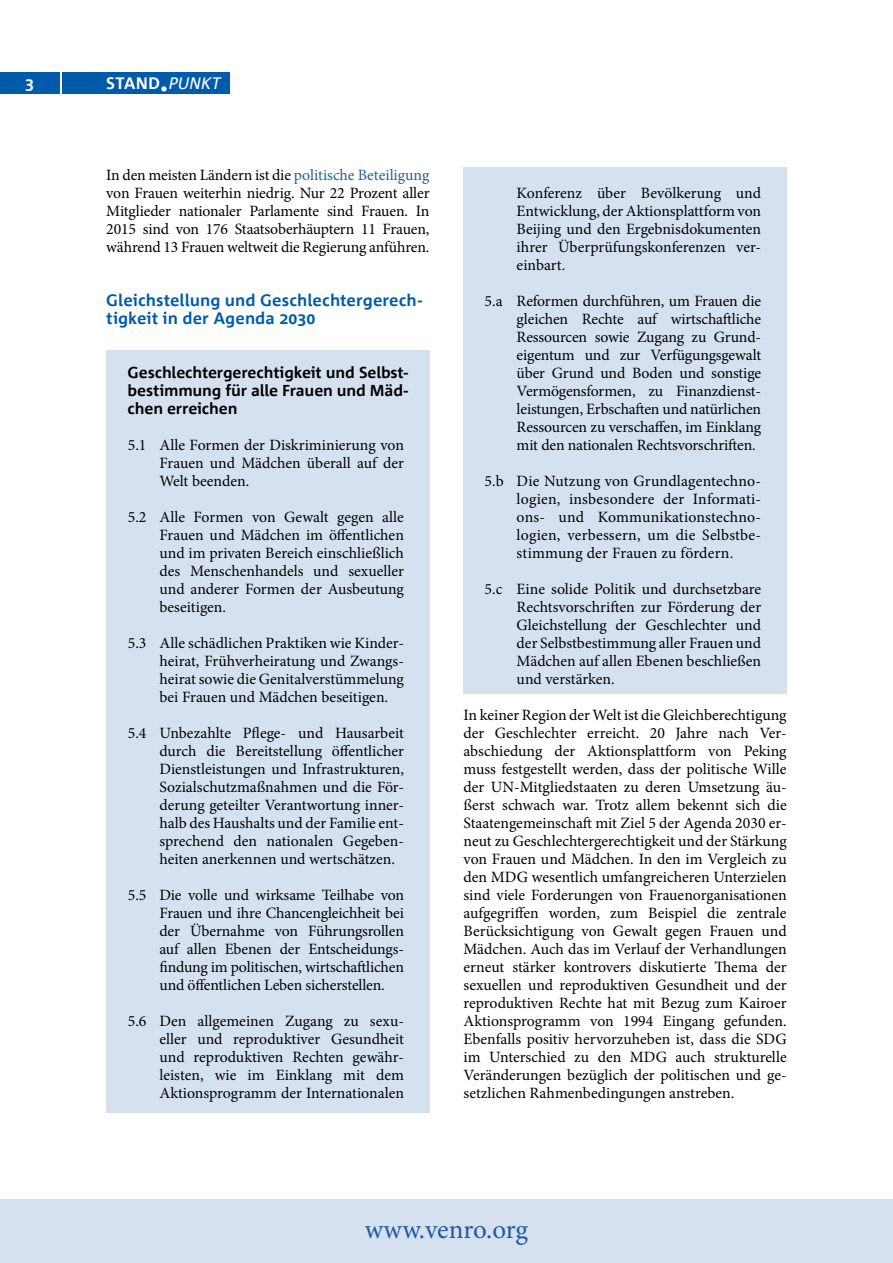
<style>
.page{position:relative;width:893px;height:1263px;background:#fff}
.page>*{position:absolute;margin:0;border:0;box-sizing:border-box;transform-origin:0 0}
.t1{font:27px "Minion Pro";letter-spacing:-.005em;color:#2158a8}
.t2{font:700 16.5px/18px "Corpid Office";color:#005baa}
.t3{font:700 16.5px "Corpid Office";letter-spacing:.005em;color:#fff}
.t4{font:15.75px/18px "Minion Pro";letter-spacing:-.005em;color:#000;text-align:justify}
.t5{font:700 15.75px/18px "Corpid Office";letter-spacing:-.01em;color:#000;text-align:justify}
.s1{font-size:33px}
.s2{font-weight:400;font-style:italic}
.s3{color:#215e9e}
</style>
<div class="page">
<div style="left:62px;top:72px;width:168px;height:22px;background:#005baa"></div>
<div style="left:0;top:72px;width:59px;height:22px;background:#005baa"></div>
<div style="left:0;top:1199px;width:893px;height:64px;background:#d6e1f0"></div>
<div style="left:106px;top:351px;width:323px;height:762px;background:#d6e1f0"></div>
<div style="left:463px;top:167px;width:324px;height:527px;background:#d6e1f0"></div>
<p class="t3" style="left:25px;top:75px;width:10px">3</p>
<p class="t3" style="left:106px;top:75px;width:116px">STAND<span class="s1">.</span><span class="s2">PUNKT</span></p>
<p class="t4" style="left:106px;top:166px;width:325px">In den meisten Ländern ist die <span class="s3">politische Beteiligung </span>von Frauen weiterhin niedrig. Nur 22 Prozent aller Mitglieder nationaler Parlamente sind Frauen. In 2015 sind von 176 Staatsoberhäuptern 11 Frauen, während 13 Frauen weltweit die Regierung anführen.</p>
<p class="t2" style="left:106px;top:292px;width:318px">Gleichstellung und Geschlechtergerech&shy;tigkeit in der Agenda 2030</p>
<p class="t5" style="left:128px;top:364px;width:282px">Geschlechtergerechtigkeit und Selbst&shy;bestimmung für alle Frauen und Mäd&shy;chen erreichen</p>
<p class="t4" style="left:159px;top:436px;width:246px">Alle Formen der Diskriminierung von Frauen und Mädchen überall auf der Welt beenden.</p>
<p class="t4" style="left:159px;top:508px;width:246px">Alle Formen von Gewalt gegen alle Frauen und Mädchen im öffentlichen und im privaten Bereich einschließlich des Menschenhandels und sexueller und anderer Formen der Ausbeutung beseitigen.</p>
<p class="t4" style="left:159px;top:634px;width:246px">Alle schädlichen Praktiken wie Kinder&shy;heirat, Frühverheiratung und Zwangs&shy;heirat sowie die Genitalverstümmelung bei Frauen und Mädchen beseitigen.</p>
<p class="t4" style="left:159px;top:724px;width:246px">Unbezahlte Pflege- und Hausarbeit durch die Bereitstellung öffentlicher Dienstleistungen und Infrastrukturen, Sozialschutzmaßnahmen und die För&shy;derung geteilter Verantwortung inner&shy;halb des Haushalts und der Familie ent&shy;sprechend den nationalen Gegeben&shy;heiten anerkennen und wertschätzen.</p>
<p class="t4" style="left:159px;top:886px;width:246px">Die volle und wirksame Teilhabe von Frauen und ihre Chancengleichheit bei der Übernahme von Führungsrollen auf allen Ebenen der Entscheidungs&shy;findung im politischen, wirtschaftlichen und öffentlichen Leben sicherstellen.</p>
<p class="t4" style="left:159px;top:1012px;width:246px">Den allgemeinen Zugang zu sexu&shy;eller und reproduktiver Gesundheit und reproduktiven Rechten gewähr&shy;leisten, wie im Einklang mit dem Aktionsprogramm der Internationalen</p>
<p class="t4" style="left:128px;top:436px;width:20px">5.1</p>
<p class="t4" style="left:128px;top:508px;width:20px">5.2</p>
<p class="t4" style="left:128px;top:634px;width:20px">5.3</p>
<p class="t4" style="left:128px;top:724px;width:20px">5.4</p>
<p class="t4" style="left:128px;top:886px;width:20px">5.5</p>
<p class="t4" style="left:128px;top:1012px;width:20px">5.6</p>
<p class="t4" style="left:517px;top:184px;width:246px">Konferenz über Bevölkerung und Entwicklung, der Aktionsplattform von Beijing und den Ergebnisdokumenten ihrer Überprüfungskonferenzen ver&shy;einbart.</p>
<p class="t4" style="left:517px;top:292px;width:246px">Reformen durchführen, um Frauen die gleichen Rechte auf wirtschaftliche Ressourcen sowie Zugang zu Grund&shy;eigentum und zur Verfügungsgewalt über Grund und Boden und sonstige Vermögensformen, zu Finanzdienst&shy;leistungen, Erbschaften und natürlichen Ressourcen zu verschaffen, im Einklang mit den nationalen Rechtsvorschriften.</p>
<p class="t4" style="left:517px;top:472px;width:246px">Die Nutzung von Grundlagentechno&shy;logien, insbesondere der Informati&shy;ons- und Kommunikationstechno&shy;logien, verbessern, um die Selbstbe&shy;stimmung der Frauen zu fördern.</p>
<p class="t4" style="left:517px;top:580px;width:246px">Eine solide Politik und durchsetzbare Rechtsvorschriften zur Förderung der Gleichstellung der Geschlechter und der Selbstbestimmung aller Frauen und Mädchen auf allen Ebenen beschließen und verstärken.</p>
<p class="t4" style="left:463px;top:706px;width:325px">In keiner Region der Welt ist die Gleichberechtigung der Geschlechter erreicht. 20 Jahre nach Ver&shy;abschiedung der Aktionsplattform von Peking muss festgestellt werden, dass der politische Wille der UN-Mitgliedstaaten zu deren Umsetzung äu&shy;ßerst schwach war. Trotz allem bekennt sich die Staatengemeinschaft mit Ziel 5 der Agenda 2030 er&shy;neut zu Geschlechtergerechtigkeit und der Stärkung von Frauen und Mädchen. In den im Vergleich zu den MDG wesentlich umfangreicheren Unterzielen sind viele Forderungen von Frauenorganisationen aufgegriffen worden, zum Beispiel die zentrale Berücksichtigung von Gewalt gegen Frauen und Mädchen. Auch das im Verlauf der Verhandlungen erneut stärker kontrovers diskutierte Thema der sexuellen und reproduktiven Gesundheit und der reproduktiven Rechte hat mit Bezug zum Kairoer Aktionsprogramm von 1994 Eingang gefunden.<br>Ebenfalls positiv hervorzuheben ist, dass die SDG im Unterschied zu den MDG auch strukturelle Veränderungen bezüglich der politischen und ge&shy;setzlichen Rahmenbedingungen anstreben.</p>
<p class="t4" style="left:485px;top:292px;width:20px">5.a</p>
<p class="t4" style="left:485px;top:472px;width:21px">5.b</p>
<p class="t4" style="left:485px;top:580px;width:19px">5.c</p>
<h1 class="t1" style="left:365px;top:1211px;width:165px">www.venro.org</h1>
</div>
